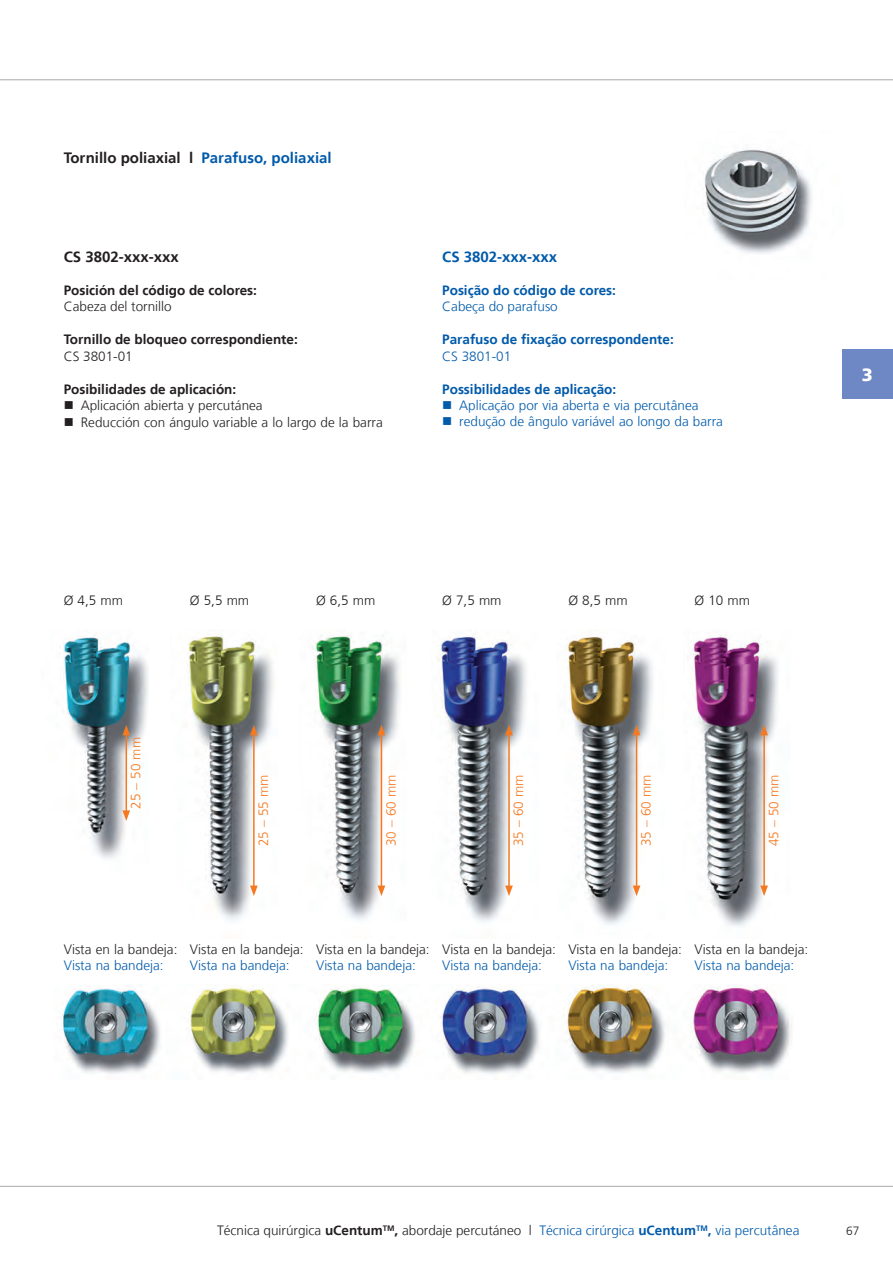
<style>
.page{position:relative;width:893px;height:1263px;background:#fff}
.page>*{position:absolute;margin:0;border:0;box-sizing:border-box;transform-origin:0 0}
.t1{font:900 18px "Frutiger LT";color:#fff}
.t2{font:700 15px "Frutiger LT";color:#231f20}
.t3{font:700 15px "Frutiger LT";color:#015aaa}
.t4{font:300 13.5px/16.2px "Frutiger LT";color:#231f20}
.t5{font:300 13.5px/16.2px "Frutiger LT";color:#015aaa}
.t6{font:700 13.5px "Frutiger LT";color:#231f20}
.t7{font:700 13.5px "Frutiger LT";color:#015aaa}
.t8{font:300 13.5px "Frutiger LT";color:#f47921}
.t9{font:300 12px "Frutiger LT";color:#231f20}
.s1{color:#015aaa}
.s2{font-weight:700}
.s3{font-weight:700;color:#015aaa}
</style>
<div class="page">
<hr style="left:0;top:79px;width:893px;height:1px;background:#a8a9ad">
<hr style="left:0;top:1186px;width:893px;height:1px;background:#a8a9ad">
<div style="left:843px;top:349px;width:50px;height:49px;background:#6d88c5"></div>
<img style="left:704px;top:149px;width:108px;height:105px">
<img style="left:438px;top:636px;width:89px;height:286px">
<img style="left:311px;top:635px;width:89px;height:285px">
<img style="left:188px;top:635px;width:86px;height:286px">
<img style="left:60px;top:635px;width:89px;height:224px">
<img style="left:564px;top:635px;width:89px;height:290px">
<img style="left:692px;top:636px;width:86px;height:291px">
<hr style="left:126px;top:733px;width:1px;height:80px;background:#f47921">
<svg style="left:122px;top:725px;width:8px;height:10px"></svg>
<svg style="left:122px;top:810px;width:8px;height:11px"></svg>
<hr style="left:253px;top:733px;width:2px;height:155px;background:#f47921">
<svg style="left:250px;top:725px;width:8px;height:10px"></svg>
<svg style="left:250px;top:885px;width:8px;height:11px"></svg>
<hr style="left:381px;top:733px;width:1px;height:155px;background:#f47921">
<svg style="left:378px;top:725px;width:7px;height:10px"></svg>
<svg style="left:378px;top:885px;width:7px;height:11px"></svg>
<hr style="left:508px;top:733px;width:2px;height:155px;background:#f47921">
<svg style="left:505px;top:725px;width:8px;height:10px"></svg>
<svg style="left:505px;top:885px;width:8px;height:11px"></svg>
<hr style="left:636px;top:733px;width:1px;height:155px;background:#f47921">
<svg style="left:633px;top:725px;width:7px;height:10px"></svg>
<svg style="left:633px;top:885px;width:7px;height:11px"></svg>
<hr style="left:763px;top:733px;width:2px;height:155px;background:#f47921">
<svg style="left:760px;top:725px;width:8px;height:10px"></svg>
<svg style="left:760px;top:885px;width:8px;height:11px"></svg>
<img style="left:62px;top:985px;width:729px;height:89px">
<p class="t2" style="left:64px;top:149px;width:269px">Tornillo poliaxial l <span class="s1">Parafuso, poliaxial</span></p>
<p class="t2" style="left:64px;top:248px;width:117px">CS 3802-xxx-xxx</p>
<p class="t6" style="left:64px;top:282px;width:195px">Posición del código de colores:</p>
<p class="t4" style="left:64px;top:299px;width:110px">Cabeza del tornillo</p>
<p class="t6" style="left:64px;top:332px;width:236px">Tornillo de bloqueo correspondiente:</p>
<p class="t4" style="left:64px;top:348px;width:71px">CS 3801-01</p>
<p class="t6" style="left:64px;top:381px;width:174px">Posibilidades de aplicación:</p>
<p class="t4" style="left:81px;top:398px;width:303px">Aplicación abierta y percutánea<br>Reducción con ángulo variable a lo largo de la barra</p>
<p class="t3" style="left:442px;top:248px;width:117px">CS 3802-xxx-xxx</p>
<p class="t7" style="left:442px;top:282px;width:175px">Posição do código de cores:</p>
<p class="t5" style="left:442px;top:299px;width:117px">Cabeça do parafuso</p>
<p class="t7" style="left:442px;top:332px;width:233px">Parafuso de fixação correspondente:</p>
<p class="t5" style="left:442px;top:348px;width:71px">CS 3801-01</p>
<p class="t7" style="left:442px;top:381px;width:176px">Possibilidades de aplicação:</p>
<p class="t5" style="left:459px;top:397px;width:265px">Aplicação por via aberta e via percutânea redução de ângulo variável ao longo da barra</p>
<h1 class="t1" style="left:862px;top:363px;width:13px">3</h1>
<p class="t4" style="left:64px;top:593px;width:61px">Ø 4,5 mm</p>
<p class="t4" style="left:190px;top:593px;width:61px">Ø 5,5 mm</p>
<p class="t4" style="left:316px;top:593px;width:61px">Ø 6,5 mm</p>
<p class="t4" style="left:442px;top:593px;width:61px">Ø 7,5 mm</p>
<p class="t4" style="left:568px;top:593px;width:61px">Ø 8,5 mm</p>
<p class="t4" style="left:694px;top:593px;width:57px">Ø 10 mm</p>
<p class="t8" style="left:128px;top:809px;width:73px;rotate:-90deg">25 – 50 mm</p>
<p class="t8" style="left:256px;top:846px;width:73px;rotate:-90deg">25 – 55 mm</p>
<p class="t8" style="left:383px;top:846px;width:73px;rotate:-90deg">30 – 60 mm</p>
<p class="t8" style="left:511px;top:846px;width:73px;rotate:-90deg">35 – 60 mm</p>
<p class="t8" style="left:639px;top:846px;width:73px;rotate:-90deg">35 – 60 mm</p>
<p class="t8" style="left:766px;top:846px;width:73px;rotate:-90deg">45 – 50 mm</p>
<p class="t4" style="left:64px;top:941px;width:115px">Vista en la bandeja:</p>
<p class="t5" style="left:64px;top:958px;width:101px">Vista na bandeja:</p>
<p class="t4" style="left:190px;top:941px;width:115px">Vista en la bandeja:</p>
<p class="t5" style="left:190px;top:958px;width:101px">Vista na bandeja:</p>
<p class="t4" style="left:316px;top:941px;width:115px">Vista en la bandeja:</p>
<p class="t5" style="left:316px;top:958px;width:101px">Vista na bandeja:</p>
<p class="t4" style="left:442px;top:941px;width:115px">Vista en la bandeja:</p>
<p class="t5" style="left:442px;top:958px;width:101px">Vista na bandeja:</p>
<p class="t4" style="left:568px;top:941px;width:115px">Vista en la bandeja:</p>
<p class="t5" style="left:568px;top:958px;width:101px">Vista na bandeja:</p>
<p class="t4" style="left:694px;top:941px;width:115px">Vista en la bandeja:</p>
<p class="t5" style="left:694px;top:958px;width:101px">Vista na bandeja:</p>
<p class="t4" style="left:217px;top:1223px;width:584px">Técnica quirúrgica <span class="s2">uCentum</span><sup>TM</sup><span class="s2">,</span> abordaje percutáneo l <span class="s1">Técnica cirúrgica</span> <span class="s3">uCentum</span><sup>TM</sup><span class="s3">,</span> <span class="s1">via percutânea</span></p>
<p class="t9" style="left:846px;top:1224px;width:15px">67</p>
</div>
